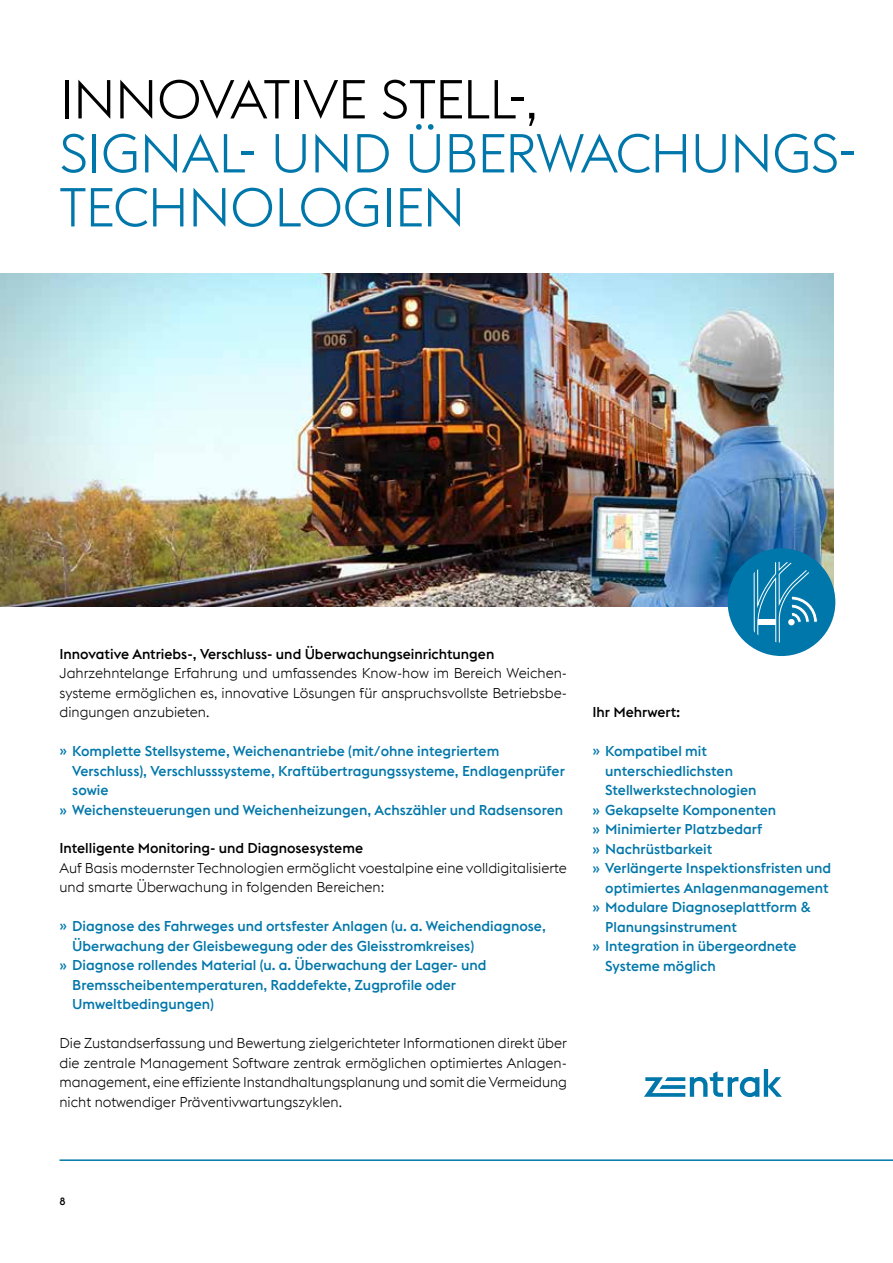
<style>
.page{position:relative;width:893px;height:1263px;background:#fff}
.page>*{position:absolute;margin:0;border:0;box-sizing:border-box;transform-origin:0 0}
.t1{font:300 54px/54px "voestalpine";letter-spacing:-.015em;color:#07a}
.t2{font:300 54px "voestalpine";letter-spacing:-.015em;color:#000}
.t3{font:500 14.25px "voestalpine";color:#07a}
.t4{font:300 14.25px/19.5px "voestalpine";color:#000;text-align:justify}
.t5{font:500 14.25px "voestalpine";color:#000}
.t6{font:500 10.5px "voestalpine";color:#000}
</style>
<div class="page">
<hr style="left:60px;top:1159px;width:833px;height:2px;background:#07a">
<img style="left:0;top:274px;width:833px;height:333px">
<div style="left:728px;top:548px;width:107px;height:108px;background:#07a;border-radius:50%"></div>
<svg style="left:735px;top:556px;width:93px;height:92px"></svg>
<div style="left:788px;top:619px;width:7px;height:6px;background:#fff;border-radius:50%"></div>
<div style="left:758px;top:619px;width:18px;height:6px;background:#fff"></div>
<svg style="left:644px;top:1069px;width:138px;height:28px"></svg>
<h1 class="t2" style="left:60px;top:68px;width:480px">INNOVATIVE STELL-,</h1>
<h1 class="t1" style="left:60px;top:127px;width:799px">SIGNAL- UND ÜBERWACHUNGS-<br>TECHNOLOGIEN</h1>
<p class="t5" style="left:60px;top:645px;width:436px">Innovative Antriebs-, Verschluss- und Überwachungseinrichtungen</p>
<p class="t4" style="left:60px;top:663px;width:509px">Jahrzehntelange Erfahrung und umfassendes Know-how im Bereich Weichen&shy;systeme ermöglichen es, innovative Lösungen fü r anspruchsvollste Betriebsbe&shy;dingungen anzubieten.</p>
<p class="t3" style="left:60px;top:742px;width:441px">» Komplette Stellsysteme, Weichenantriebe (mit/ohne integriertem</p>
<p class="t3" style="left:72px;top:762px;width:494px">Verschluss), Verschlusssysteme, Kraftübertragungssysteme, Endlagenprüfer</p>
<p class="t3" style="left:72px;top:781px;width:38px">sowie</p>
<p class="t3" style="left:60px;top:801px;width:505px">» Weichensteuerungen und Weichenheizungen, Achszähler und Radsensoren</p>
<p class="t5" style="left:60px;top:840px;width:305px">Intelligente Monitoring- und Diagnosesysteme</p>
<p class="t4" style="left:60px;top:858px;width:509px">Auf Basis modernster Technologien ermöglicht voestalpine eine volldigitalisierte und smarte Überwachung in folgenden Bereichen:</p>
<p class="t3" style="left:60px;top:918px;width:488px">» Diagnose des Fahrweges und ortsfester Anlagen (u. a. Weichendiagnose,</p>
<p class="t3" style="left:72px;top:937px;width:403px">Überwachung der Gleisbewegung oder des Gleisstromkreises)</p>
<p class="t3" style="left:60px;top:957px;width:429px">» Diagnose rollendes Material (u. a. Überwachung der Lager- und</p>
<p class="t3" style="left:72px;top:976px;width:385px">Bremsscheibentemperaturen, Raddefekte, Zugprofile oder</p>
<p class="t3" style="left:72px;top:996px;width:143px">Umweltbedingungen)</p>
<p class="t4" style="left:60px;top:1034px;width:509px">Die Zustandserfassung und Bewertung zielgerichteter Informationen direkt ü ber die zentrale Management Software zentrak ermöglichen optimiertes Anlagen&shy;management, eine effiziente Instandhaltungsplanung und somit die Vermeidung nicht notwendiger Präventivwartungszyklen.</p>
<p class="t5" style="left:592px;top:703px;width:89px">Ihr Mehrwert:</p>
<p class="t3" style="left:592px;top:742px;width:116px">» Kompatibel mit</p>
<p class="t3" style="left:605px;top:762px;width:129px">unterschiedlichsten</p>
<p class="t3" style="left:605px;top:781px;width:153px">Stellwerkstechnologien</p>
<p class="t3" style="left:592px;top:801px;width:185px">» Gekapselte Komponenten</p>
<p class="t3" style="left:592px;top:820px;width:171px">» Minimierter Platzbedarf</p>
<p class="t3" style="left:592px;top:840px;width:121px">» Nachrüstbarkeit</p>
<p class="t3" style="left:592px;top:859px;width:240px">» Verlängerte Inspektionsfristen und</p>
<p class="t3" style="left:605px;top:879px;width:225px">optimiertes Anlagenmanagement</p>
<p class="t3" style="left:592px;top:898px;width:220px">» Modulare Diagnoseplattform &amp;</p>
<p class="t3" style="left:605px;top:918px;width:133px">Planungsinstrument</p>
<p class="t3" style="left:592px;top:937px;width:206px">» Integration in ü bergeordnete</p>
<p class="t3" style="left:605px;top:957px;width:112px">Systeme möglich</p>
<p class="t6" style="left:60px;top:1194px;width:8px">8</p>
</div>
